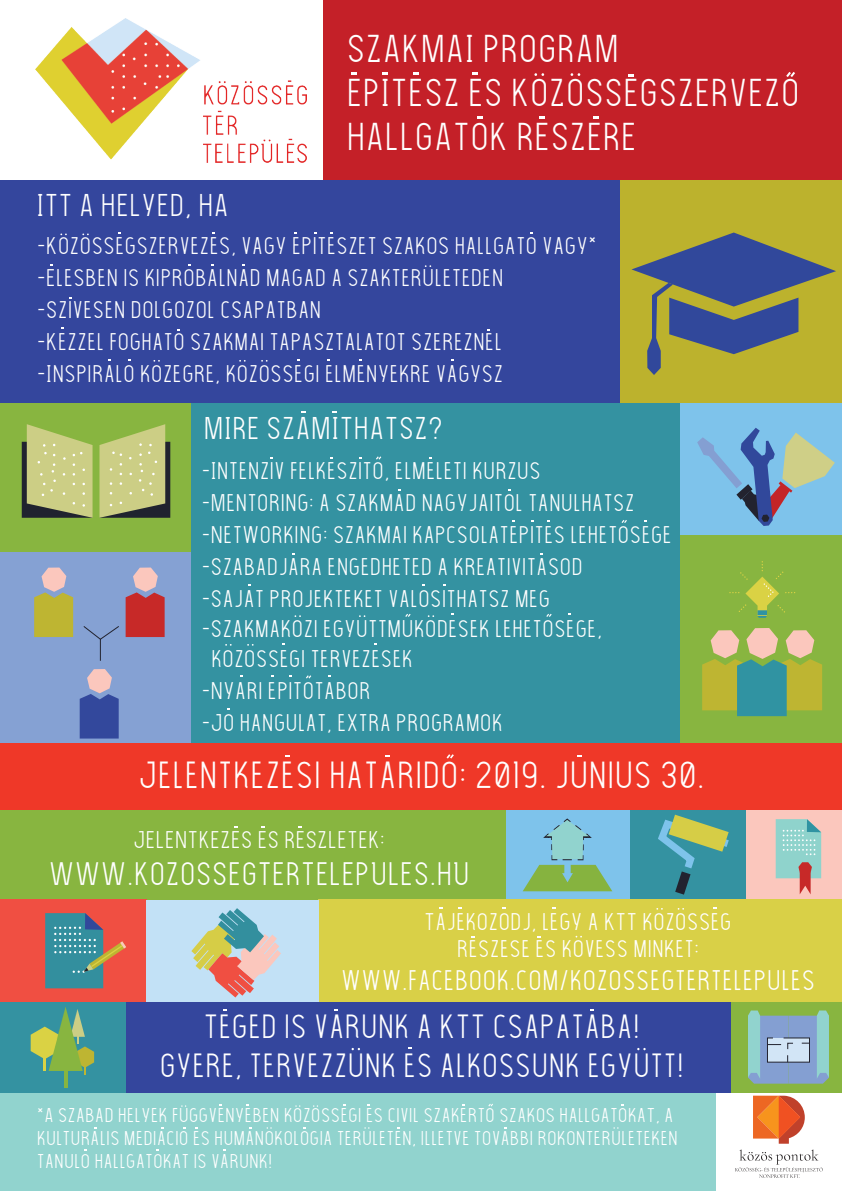
<style>
.page{position:relative;width:842px;height:1191px;background:#fff}
.page>*{position:absolute;margin:0;border:0;box-sizing:border-box;transform-origin:0 0}
.t1{font:37px "The Light Font";color:#fff}
.t2{font:36px "The Light Font";color:#fff}
.t3{font:32px "The Light Font";color:#fff}
.t4{font:31px "The Light Font";color:#fff}
.t5{font:30px "The Light Font";color:#fff}
.t6{font:27px "The Light Font";color:#fff}
.t7{font:23px/30px "The Light Font";color:#fff}
.t8{font:19px/22.8px "The Light Font";color:#fff}
</style>
<div class="page">
<div style="left:324px;top:0;width:518px;height:180px;background:#c42028"></div>
<div style="left:0;top:180px;width:621px;height:223px;background:#34469d"></div>
<div style="left:730px;top:1002px;width:112px;height:90px;background:#88b540"></div>
<div style="left:746px;top:809px;width:96px;height:92px;background:#fbc7bd"></div>
<div style="left:630px;top:809px;width:116px;height:92px;background:#3492a1"></div>
<div style="left:505px;top:809px;width:125px;height:92px;background:#7ec3eb"></div>
<div style="left:189px;top:403px;width:491px;height:351px;background:#3492a1"></div>
<div style="left:620px;top:180px;width:222px;height:223px;background:#bcb22d"></div>
<div style="left:680px;top:403px;width:162px;height:132px;background:#7ec3eb"></div>
<div style="left:680px;top:535px;width:162px;height:208px;background:#88b540"></div>
<div style="left:0;top:403px;width:190px;height:155px;background:#88b540"></div>
<div style="left:0;top:552px;width:190px;height:191px;background:#85a1d3"></div>
<div style="left:0;top:743px;width:842px;height:67px;background:#ef3828"></div>
<div style="left:0;top:810px;width:505px;height:93px;background:#88b540"></div>
<div style="left:319px;top:899px;width:523px;height:103px;background:#d9d047"></div>
<div style="left:0;top:1092px;width:716px;height:99px;background:#91d3ce"></div>
<div style="left:126px;top:1002px;width:605px;height:90px;background:#34469d"></div>
<div style="left:0;top:1002px;width:126px;height:90px;background:#3492a1"></div>
<img style="left:35px;top:18px;width:271px;height:145px">
<div style="left:0;top:899px;width:147px;height:103px;background:#f04f42"></div>
<div style="left:147px;top:900px;width:172px;height:102px;background:#c2e1f6"></div>
<svg style="left:631px;top:232px;width:205px;height:143px"></svg>
<svg style="left:45px;top:913px;width:81px;height:75px"></svg>
<svg style="left:100px;top:424px;width:70px;height:94px"></svg>
<svg style="left:22px;top:424px;width:71px;height:94px"></svg>
<svg style="left:191px;top:908px;width:90px;height:89px"></svg>
<svg style="left:748px;top:1010px;width:81px;height:73px"></svg>
<svg style="left:697px;top:428px;width:138px;height:98px"></svg>
<svg style="left:523px;top:818px;width:89px;height:73px"></svg>
<svg style="left:776px;top:819px;width:45px;height:75px"></svg>
<svg style="left:34px;top:567px;width:39px;height:70px"></svg>
<svg style="left:126px;top:567px;width:39px;height:70px"></svg>
<svg style="left:80px;top:669px;width:39px;height:69px"></svg>
<svg style="left:83px;top:626px;width:36px;height:35px"></svg>
<svg style="left:753px;top:1095px;width:52px;height:48px"></svg>
<svg style="left:735px;top:1149px;width:88px;height:28px"></svg>
<svg style="left:729px;top:561px;width:66px;height:57px"></svg>
<svg style="left:702px;top:628px;width:120px;height:88px"></svg>
<hr style="left:64px;top:1070px;width:3px;height:17px;background:#88b540">
<svg style="left:31px;top:1007px;width:63px;height:67px"></svg>
<svg style="left:658px;top:814px;width:71px;height:80px"></svg>
<svg style="left:413px;top:72px;width:6px;height:2px"></svg>
<svg style="left:786px;top:72px;width:9px;height:5px"></svg>
<svg style="left:534px;top:73px;width:10px;height:3px"></svg>
<svg style="left:571px;top:73px;width:9px;height:3px"></svg>
<svg style="left:376px;top:456px;width:5px;height:3px"></svg>
<svg style="left:622px;top:520px;width:5px;height:3px"></svg>
<svg style="left:405px;top:614px;width:6px;height:3px"></svg>
<svg style="left:546px;top:614px;width:6px;height:3px"></svg>
<svg style="left:306px;top:675px;width:5px;height:3px"></svg>
<svg style="left:447px;top:754px;width:7px;height:4px"></svg>
<svg style="left:637px;top:1048px;width:9px;height:2px"></svg>
<p class="t5" style="left:36px;top:192px;width:195px">ITT A HELYED, HA</p>
<p class="t1" style="left:346px;top:33px;width:274px">SZAKMAI PROGRAM</p>
<p class="t1" style="left:346px;top:77px;width:455px">EPITESZ ES KOZOSSEGSZERVEZO</p>
<p class="t1" style="left:346px;top:121px;width:292px">HALLGATOK RESZERE</p>
<p class="t7" style="left:37px;top:231px;width:561px">-KOZOSSEGSZERVEZES, VAGY EPITESZET SZAKOS HALLGATO VAGY*</p>
<p class="t7" style="left:37px;top:263px;width:468px">-ELESBEN IS KIPROBALNAD MAGAD A SZAKTERULETEDEN</p>
<p class="t7" style="left:37px;top:295px;width:286px">-SZIVESEN DOLGOZOL CSAPATBAN</p>
<p class="t7" style="left:37px;top:327px;width:467px">-KEZZEL FOGHATO SZAKMAI TAPASZTALATOT SZEREZNEL</p>
<p class="t7" style="left:37px;top:359px;width:468px">-INSPIRALO KOZEGRE, KOZOSSEGI ELMENYEKRE VAGYSZ</p>
<p class="t5" style="left:204px;top:416px;width:241px">MIRE SZAMITHATSZ?</p>
<p class="t7" style="left:201px;top:456px;width:341px">-INTENZIV FELKESZITO, ELMELETI KURZUS</p>
<p class="t7" style="left:201px;top:488px;width:435px">-MENTORING: A SZAKMAD NAGYJAITOL TANULHATSZ</p>
<p class="t7" style="left:201px;top:520px;width:472px">-NETWORKING: SZAKMAI KAPCSOLATEPITES LEHETOSEGE</p>
<p class="t7" style="left:201px;top:552px;width:383px">-SZABADJARA ENGEDHETED A KREATIVITASOD</p>
<p class="t7" style="left:201px;top:584px;width:350px">-SAJAT PROJEKTEKET VALOSITHATSZ MEG</p>
<p class="t7" style="left:211px;top:614px;width:393px;text-indent:-10px">-SZAKMAKOZI EGYUTTMUKODESEK LEHETOSEGE,<br>KOZOSSEGI TERVEZESEK</p>
<p class="t7" style="left:201px;top:676px;width:171px">-NYARI EPITOTABOR</p>
<p class="t7" style="left:201px;top:708px;width:303px">-JO HANGULAT, EXTRA PROGRAMOK</p>
<p class="t2" style="left:138px;top:760px;width:568px">JELENTKEZESI HATARIDO: 2019. JUNIUS 30.</p>
<p class="t7" style="left:133px;top:825px;width:253px">JELENTKEZES ES RESZLETEK:</p>
<p class="t4" style="left:48px;top:861px;width:423px">WWW.KOZOSSEGTERTELEPULES.HU</p>
<p class="t7" style="left:424px;top:906px;width:309px">TAJEKOZODJ, LEGY A KTT KOZOSSEG</p>
<p class="t7" style="left:457px;top:934px;width:244px">RESZESE ES KOVESS MINKET:</p>
<p class="t6" style="left:341px;top:968px;width:476px">WWW.FACEBOOK.COM/KOZOSSEGTERTELEPULES</p>
<p class="t3" style="left:203px;top:1013px;width:438px">TEGED IS VARUNK A KTT CSAPATABA!</p>
<p class="t3" style="left:159px;top:1052px;width:526px">GYERE, TERVEZZUNK ES ALKOSSUNK EGYUTT!</p>
<p class="t8" style="left:37px;top:1104px;width:643px">*A SZABAD HELYEK FUGGVENYEBEN KOZOSSEGI ES CIVIL SZAKERTO SZAKOS HALLGATOKAT, A<br>KULTURALIS MEDIACIO ES HUMANOKOLOGIA TERULETEN, ILLETVE TOVABBI ROKONTERULETEKEN<br>TANULO HALLGATOKAT IS VARUNK!</p>
</div>
